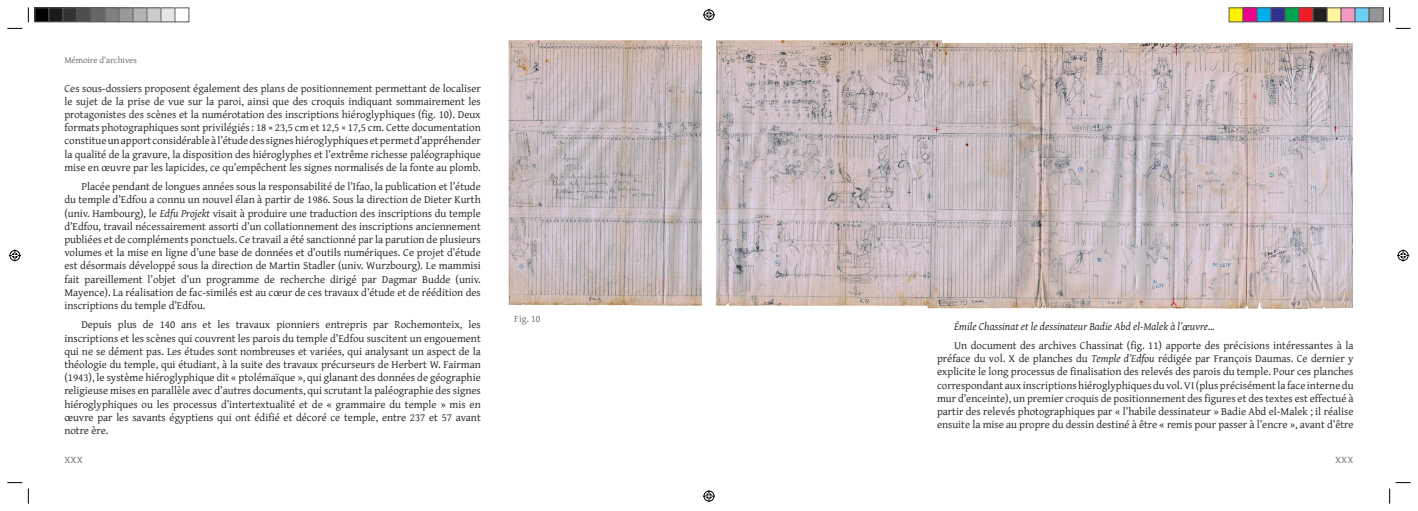
<style>
.page{position:relative;width:1418px;height:511px;background:#fff}
.page>*{position:absolute;margin:0;border:0;box-sizing:border-box;transform-origin:0 0}
.t1{font:11px/13.2px "Gentium Plus";color:#231f20;text-align:justify}
.t2{font:italic 11px "Gentium Plus";color:#231f20}
.t3{font:10px "Gentium Plus";color:#67676a}
.t4{font:9px "Gentium Plus";color:#67676a}
.s1{font-style:italic}
</style>
<div class="page">
<img style="left:508px;top:40px;width:193px;height:266px">
<img style="left:716px;top:40px;width:637px;height:270px">
<svg style="left:7px;top:28px;width:15px;height:1px"></svg>
<svg style="left:1395px;top:28px;width:15px;height:1px"></svg>
<svg style="left:7px;top:482px;width:15px;height:1px"></svg>
<svg style="left:28px;top:7px;width:1px;height:15px"></svg>
<svg style="left:28px;top:488px;width:1px;height:15px"></svg>
<svg style="left:1389px;top:7px;width:1px;height:15px"></svg>
<svg style="left:1389px;top:482px;width:21px;height:21px"></svg>
<svg style="left:703px;top:9px;width:12px;height:12px"></svg>
<svg style="left:703px;top:490px;width:12px;height:11px"></svg>
<svg style="left:9px;top:249px;width:12px;height:12px"></svg>
<svg style="left:1397px;top:249px;width:11px;height:12px"></svg>
<div style="left:35px;top:8px;width:14px;height:14px;background:#000"></div>
<div style="left:34px;top:7px;width:15px;height:15px;border:1px solid #595959"></div>
<div style="left:49px;top:8px;width:14px;height:14px;background:#1a1a1a"></div>
<div style="left:48px;top:7px;width:15px;height:15px;border:1px solid #595959"></div>
<div style="left:63px;top:8px;width:14px;height:14px;background:#333"></div>
<div style="left:62px;top:7px;width:15px;height:15px;border:1px solid #595959"></div>
<div style="left:77px;top:8px;width:14px;height:14px;background:#4d4d4d"></div>
<div style="left:76px;top:7px;width:15px;height:15px;border:1px solid #595959"></div>
<div style="left:91px;top:8px;width:14px;height:14px;background:#666"></div>
<div style="left:90px;top:7px;width:15px;height:15px;border:1px solid #595959"></div>
<div style="left:105px;top:8px;width:14px;height:14px;background:#808080"></div>
<div style="left:104px;top:7px;width:15px;height:15px;border:1px solid #595959"></div>
<div style="left:119px;top:8px;width:14px;height:14px;background:#999"></div>
<div style="left:118px;top:7px;width:15px;height:15px;border:1px solid #595959"></div>
<div style="left:133px;top:8px;width:14px;height:14px;background:#b3b3b3"></div>
<div style="left:132px;top:7px;width:15px;height:15px;border:1px solid #595959"></div>
<div style="left:147px;top:8px;width:14px;height:14px;background:#ccc"></div>
<div style="left:146px;top:7px;width:15px;height:15px;border:1px solid #595959"></div>
<div style="left:161px;top:8px;width:14px;height:14px;background:#e6e6e6"></div>
<div style="left:160px;top:7px;width:15px;height:15px;border:1px solid #595959"></div>
<div style="left:174px;top:7px;width:15px;height:15px;border:1px solid #595959"></div>
<div style="left:1228px;top:8px;width:14px;height:14px;background:#fff101"></div>
<div style="left:1228px;top:7px;width:15px;height:15px;border:1px solid #595959"></div>
<div style="left:1242px;top:8px;width:14px;height:14px;background:#ed028c"></div>
<div style="left:1242px;top:7px;width:15px;height:15px;border:1px solid #595959"></div>
<div style="left:1256px;top:8px;width:14px;height:14px;background:#00aeef"></div>
<div style="left:1256px;top:7px;width:15px;height:15px;border:1px solid #595959"></div>
<div style="left:1270px;top:8px;width:14px;height:14px;background:#2e3092"></div>
<div style="left:1270px;top:7px;width:15px;height:15px;border:1px solid #595959"></div>
<div style="left:1284px;top:8px;width:14px;height:14px;background:#00a54f"></div>
<div style="left:1284px;top:7px;width:15px;height:15px;border:1px solid #595959"></div>
<div style="left:1298px;top:8px;width:14px;height:14px;background:#ee1d23"></div>
<div style="left:1298px;top:7px;width:15px;height:15px;border:1px solid #595959"></div>
<div style="left:1312px;top:8px;width:14px;height:14px;background:#231f20"></div>
<div style="left:1312px;top:7px;width:15px;height:15px;border:1px solid #595959"></div>
<div style="left:1326px;top:8px;width:14px;height:14px;background:#fff79a"></div>
<div style="left:1326px;top:7px;width:15px;height:15px;border:1px solid #595959"></div>
<div style="left:1340px;top:8px;width:14px;height:14px;background:#f499c2"></div>
<div style="left:1340px;top:7px;width:15px;height:15px;border:1px solid #595959"></div>
<div style="left:1354px;top:8px;width:14px;height:14px;background:#6bcff6"></div>
<div style="left:1354px;top:7px;width:15px;height:15px;border:1px solid #595959"></div>
<div style="left:1368px;top:8px;width:14px;height:14px;background:#939598"></div>
<div style="left:1368px;top:7px;width:15px;height:15px;border:1px solid #595959"></div>
<p class="t4" style="left:64px;top:51px;width:74px">Mémoire d’archives</p>
<p class="t1" style="left:64px;top:80px;width:418px">Ces sous-dossiers proposent également des plans de positionnement permettant de localiser le sujet de la prise de vue sur la paroi, ainsi que des croquis indiquant sommairement les protagonistes des scènes et la numérotation des inscriptions hiéroglyphiques (fig. 10). Deux formats photographiques sont privilégiés : 18 × 23,5 cm et 12,5 × 17,5 cm. Cette documentation constitue un apport considérable à l’étude des signes hiéroglyphiques et permet d’appréhender la qualité de la gravure, la disposition des hiéroglyphes et l’extrême richesse paléographique mise en œuvre par les lapicides, ce qu’empêchent les signes normalisés de la fonte au plomb.</p>
<p class="t1" style="left:64px;top:179px;width:418px;text-indent:17px">Placée pendant de longues années sous la responsabilité de l’Ifao, la publication et l’étude du temple d’Edfou a connu un nouvel élan à partir de 1986. Sous la direction de Dieter Kurth (univ. Hambourg), le <span class="s1">Edfu Projekt</span> visait à produire une traduction des inscriptions du temple d’Edfou, travail nécessairement assorti d’un collationnement des inscriptions anciennement publiées et de compléments ponctuels. Ce travail a été sanctionné par la parution de plusieurs volumes et la mise en ligne d’une base de données et d’outils numériques. Ce projet d’étude est désormais développé sous la direction de Martin Stadler (univ. Wurzbourg). Le mammisi fait pareillement l’objet d’un programme de recherche dirigé par Dagmar Budde (univ.<br>Mayence). La réalisation de fac-similés est au cœur de ces travaux d’étude et de réédition des inscriptions du temple d’Edfou.</p>
<p class="t1" style="left:64px;top:317px;width:418px;text-indent:17px">Depuis plus de 140 ans et les travaux pionniers entrepris par Rochemonteix, les inscriptions et les scènes qui couvrent les parois du temple d’Edfou suscitent un engouement qui ne se dément pas. Les études sont nombreuses et variées, qui analysant un aspect de la théologie du temple, qui étudiant, à la suite des travaux précurseurs de Herbert W. Fairman (1943), le système hiéroglyphique dit « ptolémaïque », qui glanant des données de géographie religieuse mises en parallèle avec d’autres documents, qui scrutant la paléographie des signes hiéroglyphiques ou les processus d’intertextualité et de « grammaire du temple » mis en œuvre par les savants égyptiens qui ont édifié et décoré ce temple, entre 237 et 57 avant notre ère.</p>
<p class="t2" style="left:954px;top:315px;width:262px">Émile Chassinat et le dessinateur Badie Abd el-Malek à l’œuvre...</p>
<p class="t3" style="left:514px;top:309px;width:28px">Fig. 10</p>
<p class="t1" style="left:937px;top:337px;width:418px;text-indent:17px">Un document des archives Chassinat (fig. 11) apporte des précisions intéressantes à la préface du vol. X de planches du <span class="s1">Temple d’Edfou</span> rédigée par François Daumas. Ce dernier y explicite le long processus de finalisation des relevés des parois du temple. Pour ces planches correspondant aux inscriptions hiéroglyphiques du vol. VI (plus précisément la face interne du mur d’enceinte), un premier croquis de positionnement des figures et des textes est effectué à partir des relevés photographiques par « l’habile dessinateur » Badie Abd el-Malek ; il réalise ensuite la mise au propre du dessin destiné à être « remis pour passer à l’encre », avant d’être</p>
<p class="t3" style="left:64px;top:450px;width:20px">XXX</p>
<p class="t3" style="left:1335px;top:450px;width:20px">XXX</p>
</div>
